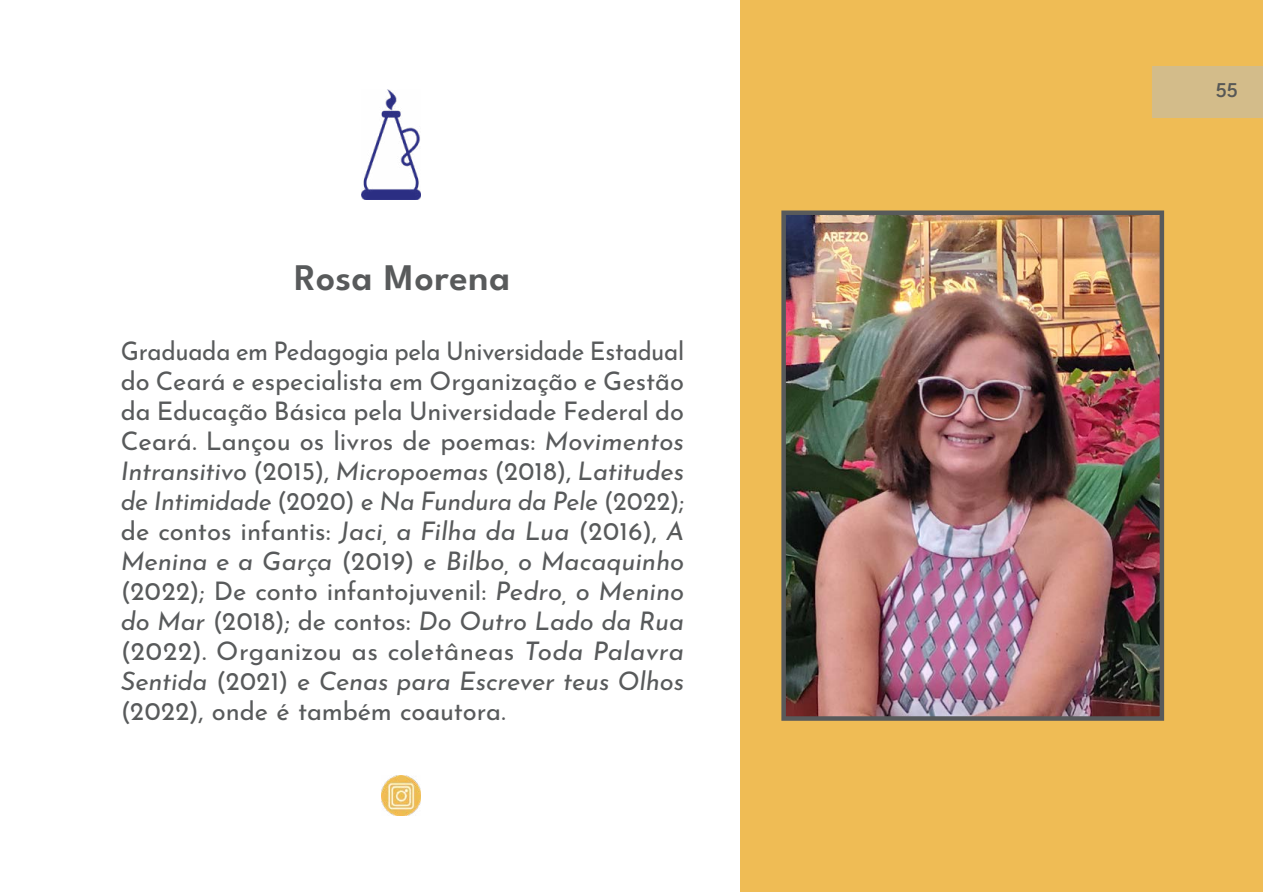
<style>
.page{position:relative;width:1263px;height:893px;background:#fff}
.page>*{position:absolute;margin:0;border:0;box-sizing:border-box;transform-origin:0 0}
.t1{font:100 37.5px "League Spartan";letter-spacing:.02em;color:#585a5b}
.t2{font:100 25.5px/30px "Josefin Sans";letter-spacing:.005em;color:#585a5b;text-align:justify;scale:.95 1}
.t3{font:100 21px "League Spartan";color:#575856}
.s1{font-style:italic}
</style>
<div class="page">
<div style="left:740px;top:1px;width:523px;height:891px;background:#efbc55"></div>
<div style="left:1152px;top:66px;width:111px;height:52px;background:#d3bc8a"></div>
<img style="left:361px;top:90px;width:60px;height:109px">
<img style="left:786px;top:215px;width:373px;height:501px">
<div style="left:781px;top:210px;width:383px;height:511px;border:4px solid #585a5b"></div>
<img style="left:381px;top:775px;width:40px;height:40px">
<h1 class="t1" style="left:295px;top:250px;width:217px">Rosa Morena</h1>
<p class="t2" style="left:121px;top:334px;width:595px">Graduada em Pedagogia pela Universidade Estadual do Ceará e especialista em Organização e Gestão da Educação Básica pela Universidade Federal do Ceará. Lançou os livros de poemas: <span class="s1">Movimentos Intransitivo</span> (2015), <span class="s1">Micropoemas</span> (2018), <span class="s1">Latitudes de Intimidade</span> (2020) e <span class="s1">Na Fundura da Pele</span> (2022); de contos infantis: <span class="s1">Jaci, a Filha da Lua</span> (2016), <span class="s1">A Menina e a Garça</span> (2019) e <span class="s1">Bilbo, o Macaquinho </span>(2022); De conto infantojuvenil: <span class="s1">Pedro, o Menino do Mar</span> (2018); de contos: <span class="s1">Do Outro Lado da Rua </span>(2022). Organizou as coletâneas <span class="s1">Toda Palavra Sentida</span> (2021) e <span class="s1">Cenas para Escrever teus Olhos </span>(2022), onde é também coautora.</p>
<p class="t3" style="left:1216px;top:75px;width:24px">55</p>
</div>
